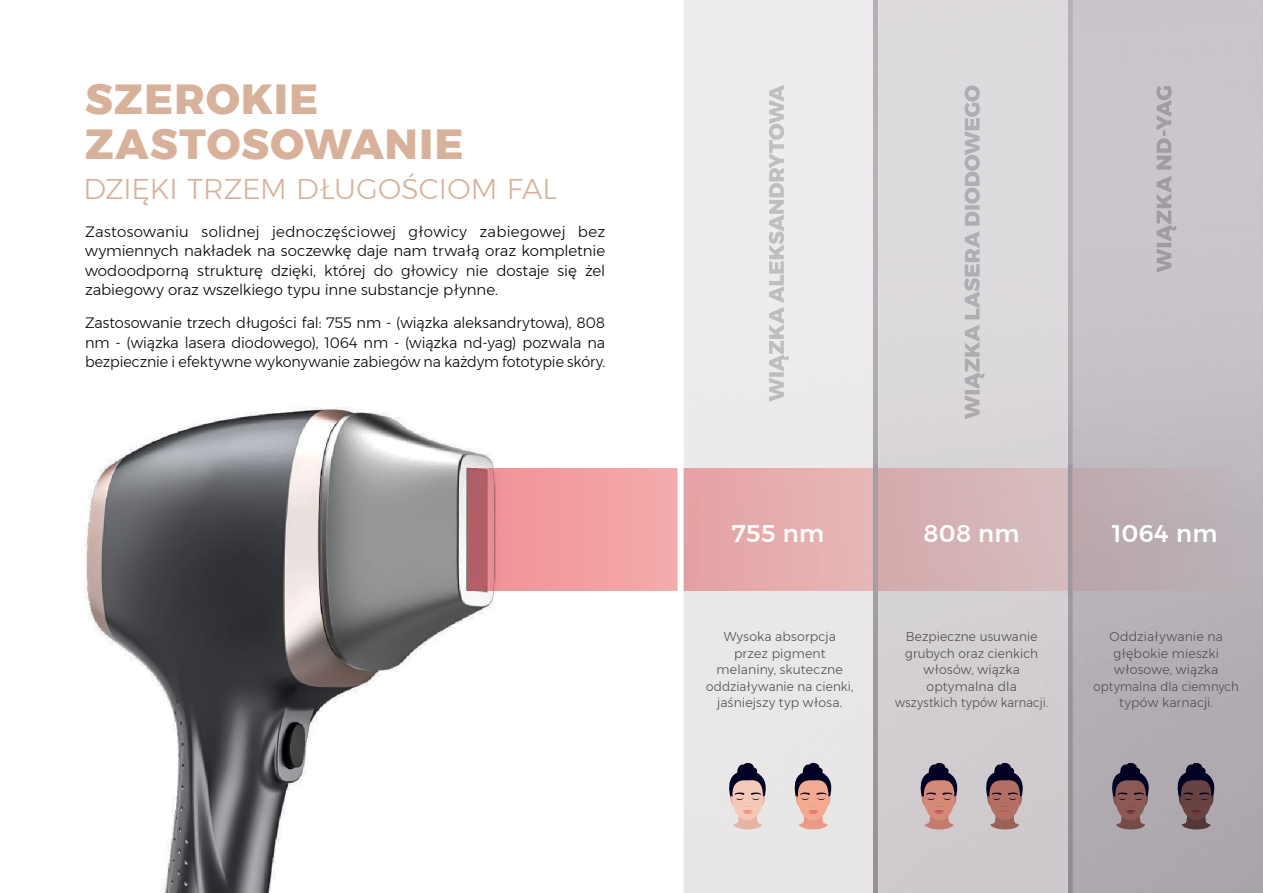
<style>
.page{position:relative;width:1263px;height:893px;background:#fff}
.page>*{position:absolute;margin:0;border:0;box-sizing:border-box;transform-origin:0 0}
.t1{font:800 42px/45px "Montserrat";letter-spacing:.035em;color:#d8b19b}
.t2{font:300 28.5px "Montserrat";color:#d8b19b}
.t3{font:500 24px "Montserrat";letter-spacing:.01em;color:#fff}
.t4{font:300 15px/19.5px "Montserrat";letter-spacing:-.005em;color:#000;text-align:justify}
.t5{font:300 12.75px/16.5px "Montserrat";letter-spacing:.01em;color:#4d4d4f;text-align:center}
.t6{font:300 12.75px/16.5px "Montserrat";letter-spacing:.01em;color:#4d4d4f;text-align:center;scale:.95 1}
</style>
<div class="page">
<div style="left:684px;top:0;width:579px;height:893px;background:#ecebec"></div>
<img style="left:1073px;top:0;width:189px;height:893px">
<img style="left:878px;top:0;width:189px;height:893px">
<svg style="left:729px;top:763px;width:39px;height:66px;background:#bca5a4"></svg>
<svg style="left:793px;top:763px;width:40px;height:66px;background:#bc9895"></svg>
<svg style="left:919px;top:763px;width:40px;height:66px;background:#a58080"></svg>
<svg style="left:984px;top:763px;width:41px;height:66px;background:#967779"></svg>
<svg style="left:1110px;top:763px;width:40px;height:66px;background:#785f66"></svg>
<svg style="left:1176px;top:763px;width:38px;height:66px;background:#645059"></svg>
<img style="left:85px;top:407px;width:409px;height:486px">
<img style="left:769px;top:85px;width:20px;height:317px">
<img style="left:964px;top:85px;width:20px;height:334px">
<img style="left:1156px;top:86px;width:20px;height:187px">
<img style="left:684px;top:468px;width:570px;height:123px">
<div style="left:499px;top:468px;width:184px;height:123px;background:#f29fa1"></div>
<hr style="left:683px;top:468px;width:1px;height:123px;background:#f3d6d7">
<img style="left:467px;top:468px;width:32px;height:123px">
<hr style="left:1068px;top:464px;width:4px;height:132px;background:#9d98a0">
<div style="left:873px;top:464px;width:5px;height:132px;background:#a3a0a6"></div>
<div style="left:677px;top:452px;width:6px;height:171px;background:#fff"></div>
<h1 class="t1" style="left:85px;top:77px;width:380px">SZEROKIE<br>ZASTOSOWANIE</h1>
<h2 class="t2" style="left:84px;top:168px;width:475px">DZIĘKI TRZEM DŁUGOŚCIOM FAL</h2>
<p class="t4" style="left:85px;top:222px;width:522px">Zastosowaniu solidnej jednoczęściowej głowicy zabiegowej bez wymiennych nakładek na soczewkę daje nam trwałą oraz kompletnie wodoodporną strukturę dzięki, której do głowicy nie dostaje się żel zabiegowy oraz wszelkiego typu inne substancje płynne.</p>
<p class="t4" style="left:85px;top:313px;width:522px">Zastosowanie trzech długości fal: 755 nm - (wiązka aleksandrytowa), 808 nm - (wiązka lasera diodowego), 1064 nm - (wiązka nd-yag) pozwala na bezpiecznie i efektywne wykonywanie zabiegów na każdym fototypie skóry.</p>
<h3 class="t3" style="left:732px;top:515px;width:93px">755 nm</h3>
<h3 class="t3" style="left:923px;top:515px;width:98px">808 nm</h3>
<h3 class="t3" style="left:1112px;top:515px;width:107px">1064 nm</h3>
<p class="t5" style="left:706px;top:628px;width:149px">Wysoka absorpcja przez pigment melaniny, skuteczne oddziaływanie na cienki, jaśniejszy typ włosa.</p>
<p class="t6" style="left:895px;top:628px;width:162px">Bezpieczne usuwanie grubych oraz cienkich włosów, wiązka optymalna dla wszystkich typów karnacji.</p>
<p class="t5" style="left:1093px;top:628px;width:147px">Oddziaływanie na głębokie mieszki włosowe, wiązka optymalna dla ciemnych typów karnacji.</p>
</div>
